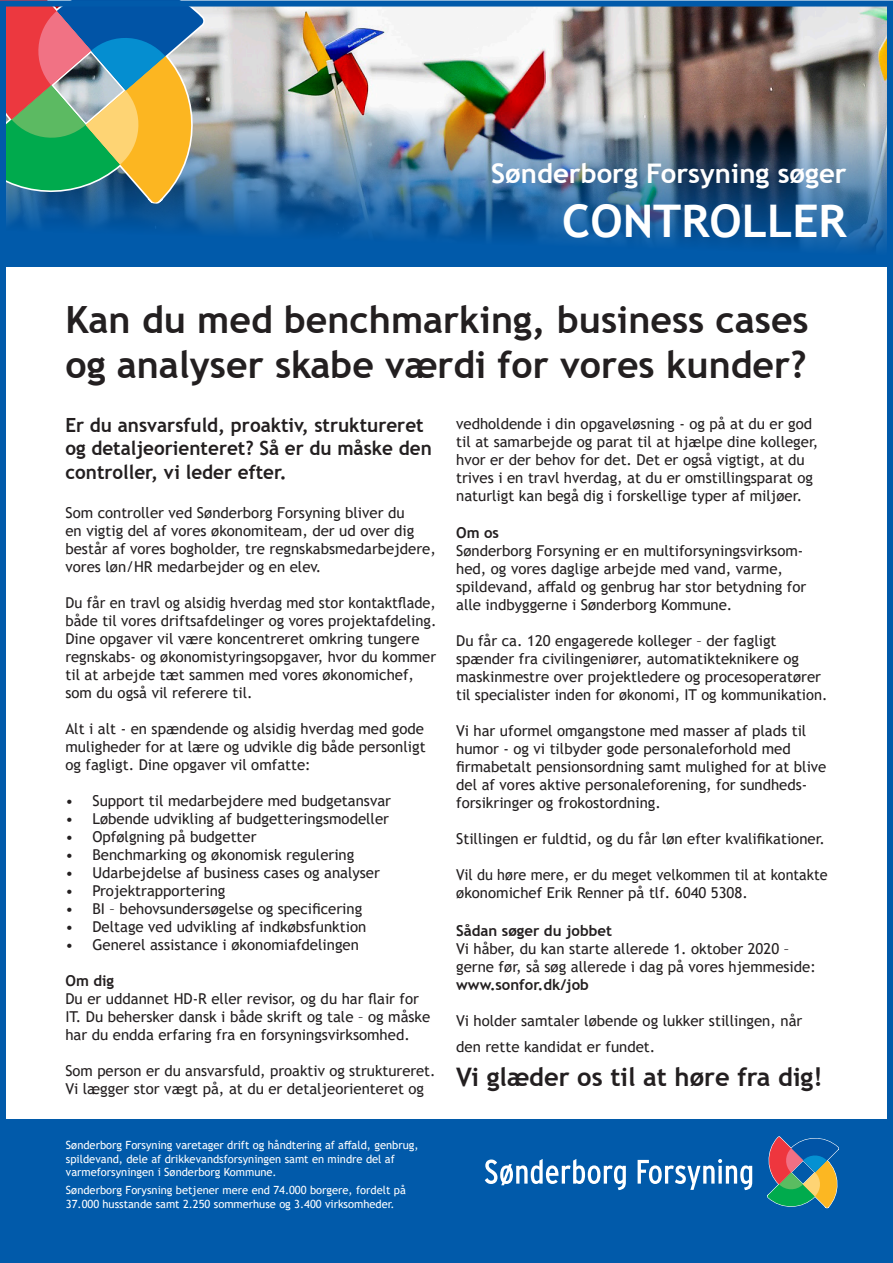
<style>
.page{position:relative;width:893px;height:1263px;background:#fff}
.page>*{position:absolute;margin:0;border:0;box-sizing:border-box;transform-origin:0 0}
.t1{font:700 45px "Trebuchet MS";color:#fff}
.t2{font:700 37.5px/45px "Trebuchet MS";color:#231f20}
.t3{font:700 27px "Trebuchet MS";color:#fff}
.BRD{font:700 25.5px "Trebuchet MS";color:#231f20}
.BRD-2{font:700 19.5px/23.4px "Trebuchet MS";color:#231f20}
.BRD-3{font:15px/18px "Trebuchet MS";color:#231f20}
.BRD-4{font:15px/18px "Trebuchet MS";color:#231f20;scale:.96 1}
.BRD-5{font:700 15px "Trebuchet MS";color:#231f20}
.t4{font:11.25px/13.5px "Trebuchet MS";color:#fff}
</style>
<div class="page">
<div style="left:0;top:1119px;width:893px;height:144px;background:#015aaa"></div>
<svg style="left:485px;top:1159px;width:141px;height:31px"></svg>
<svg style="left:638px;top:1159px;width:114px;height:31px"></svg>
<svg style="left:767px;top:1136px;width:72px;height:72px"></svg>
<img style="left:7px;top:0;width:886px;height:266px">
<svg style="left:0;top:0;width:206px;height:205px;background:#7f8f73"></svg>
<div style="left:0;top:1px;width:893px;height:1262px;border:6px solid #015aaa"></div>
<p class="t3" style="left:491px;top:157px;width:357px">Sønderborg Forsyning søger</p>
<p class="t1" style="left:562px;top:193px;width:286px">CONTROLLER</p>
<p class="t2" style="left:65px;top:298px;width:745px">Kan du med benchmarking, business cases og analyser skabe værdi for vores kunder?</p>
<p class="BRD-2" style="left:65px;top:413px;width:368px">Er du ansvarsfuld, proaktiv, struktureret og detaljeorienteret? Så er du måske den controller, vi leder efter.</p>
<p class="BRD-3" style="left:65px;top:504px;width:372px">Som controller ved Sønderborg Forsyning bliver du<br>en vigtig del af vores økonomiteam, der ud over dig består af vores bogholder, tre regnskabsmedarbejdere, vores løn/HR medarbejder og en elev.</p>
<p class="BRD-3" style="left:65px;top:594px;width:373px">Du får en travl og alsidig hverdag med stor kontaktflade, både til vores driftsafdelinger og vores projektafdeling.<br>Dine opgaver vil være koncentreret omkring tungere regnskabs- og økonomistyringsopgaver, hvor du kommer til at arbejde tæt sammen med vores økonomichef, som du også vil referere til.</p>
<p class="BRD-3" style="left:65px;top:720px;width:362px;text-align:justify">Alt i alt - en spændende og alsidig hverdag med gode muligheder for at lære og udvikle dig både personligt og fagligt. Dine opgaver vil omfatte:</p>
<p class="BRD-3" style="left:65px;top:792px;width:327px">• Support til medarbejdere med budgetansvar</p>
<p class="BRD-3" style="left:65px;top:810px;width:325px">• Løbende udvikling af budgetteringsmodeller</p>
<p class="BRD-3" style="left:65px;top:828px;width:193px">• Opfølgning på budgetter</p>
<p class="BRD-3" style="left:65px;top:846px;width:290px">• Benchmarking og økonomisk regulering</p>
<p class="BRD-3" style="left:65px;top:864px;width:316px">• Udarbejdelse af business cases og analyser</p>
<p class="BRD-3" style="left:65px;top:882px;width:161px">• Projektrapportering</p>
<p class="BRD-3" style="left:65px;top:900px;width:298px">• BI – behovsundersøgelse og specificering</p>
<p class="BRD-3" style="left:65px;top:918px;width:302px">• Deltage ved udvikling af indkøbsfunktion</p>
<p class="BRD-3" style="left:65px;top:936px;width:295px">• Generel assistance i økonomiafdelingen</p>
<p class="BRD-5" style="left:65px;top:971px;width:50px">Om dig</p>
<p class="BRD-3" style="left:65px;top:990px;width:366px">Du er uddannet HD-R eller revisor, og du har flair for<br>IT. Du behersker dansk i både skrift og tale – og måske har du endda erfaring fra en forsyningsvirksomhed.</p>
<p class="BRD-3" style="left:65px;top:1062px;width:372px">Som person er du ansvarsfuld, proaktiv og struktureret.<br>Vi lægger stor vægt på, at du er detaljeorienteret og</p>
<p class="t4" style="left:66px;top:1138px;width:354px">Sønderborg Forsyning varetager drift og håndtering af affald, genbrug, spildevand, dele af drikkevandsforsyningen samt en mindre del af varmeforsyningen i Sønderborg Kommune.</p>
<p class="t4" style="left:66px;top:1183px;width:341px">Sønderborg Forysning betjener mere end 74.000 borgere, fordelt på<br>37.000 husstande samt 2.250 sommerhuse og 3.400 virksomheder.</p>
<p class="BRD-3" style="left:456px;top:414px;width:364px">vedholdende i din opgaveløsning - og på at du er god til at samarbejde og parat til at hjælpe dine kolleger, hvor er der behov for det. Det er også vigtigt, at du trives i en travl hverdag, at du er omstillingsparat og naturligt kan begå dig i forskellige typer af miljøer.</p>
<p class="BRD-5" style="left:456px;top:524px;width:44px">Om os</p>
<p class="BRD-3" style="left:456px;top:542px;width:352px">Sønderborg Forsyning er en multiforsyningsvirksom&shy;hed, og vores daglige arbejde med vand, varme, spildevand, affald og genbrug har stor betydning for alle indbyggerne i Sønderborg Kommune.</p>
<p class="BRD-3" style="left:456px;top:632px;width:373px">Du får ca. 120 engagerede kolleger – der fagligt spænder fra civilingeniører, automatikteknikere og maskinmestre over projektledere og procesoperatører til specialister inden for økonomi, IT og kommunikation.</p>
<p class="BRD-3" style="left:456px;top:722px;width:372px">Vi har uformel omgangstone med masser af plads til humor - og vi tilbyder gode personaleforhold med firmabetalt pensionsordning samt mulighed for at blive del af vores aktive personaleforening, for sundheds&shy;forsikringer og frokostordning.</p>
<p class="BRD-3" style="left:456px;top:830px;width:370px">Stillingen er fuldtid, og du får løn efter kvalifikationer.</p>
<p class="BRD-4" style="left:456px;top:866px;width:388px">Vil du høre mere, er du meget velkommen til at kontakte økonomichef Erik Renner på tlf. 6040 5308.</p>
<p class="BRD-5" style="left:456px;top:921px;width:157px">Sådan søger du jobbet</p>
<p class="BRD-3" style="left:456px;top:940px;width:361px">Vi håber, du kan starte allerede 1. oktober 2020 – gerne før, så søg allerede i dag på vores hjemmeside:</p>
<p class="BRD-5" style="left:456px;top:975px;width:134px">www.sonfor.dk/job</p>
<p class="BRD-3" style="left:456px;top:1008px;width:348px;line-height:25.5px">Vi holder samtaler løbende og lukker stillingen, når den rette kandidat er fundet.</p>
<p class="BRD" style="left:456px;top:1061px;width:368px">Vi glæder os til at høre fra dig!</p>
</div>
